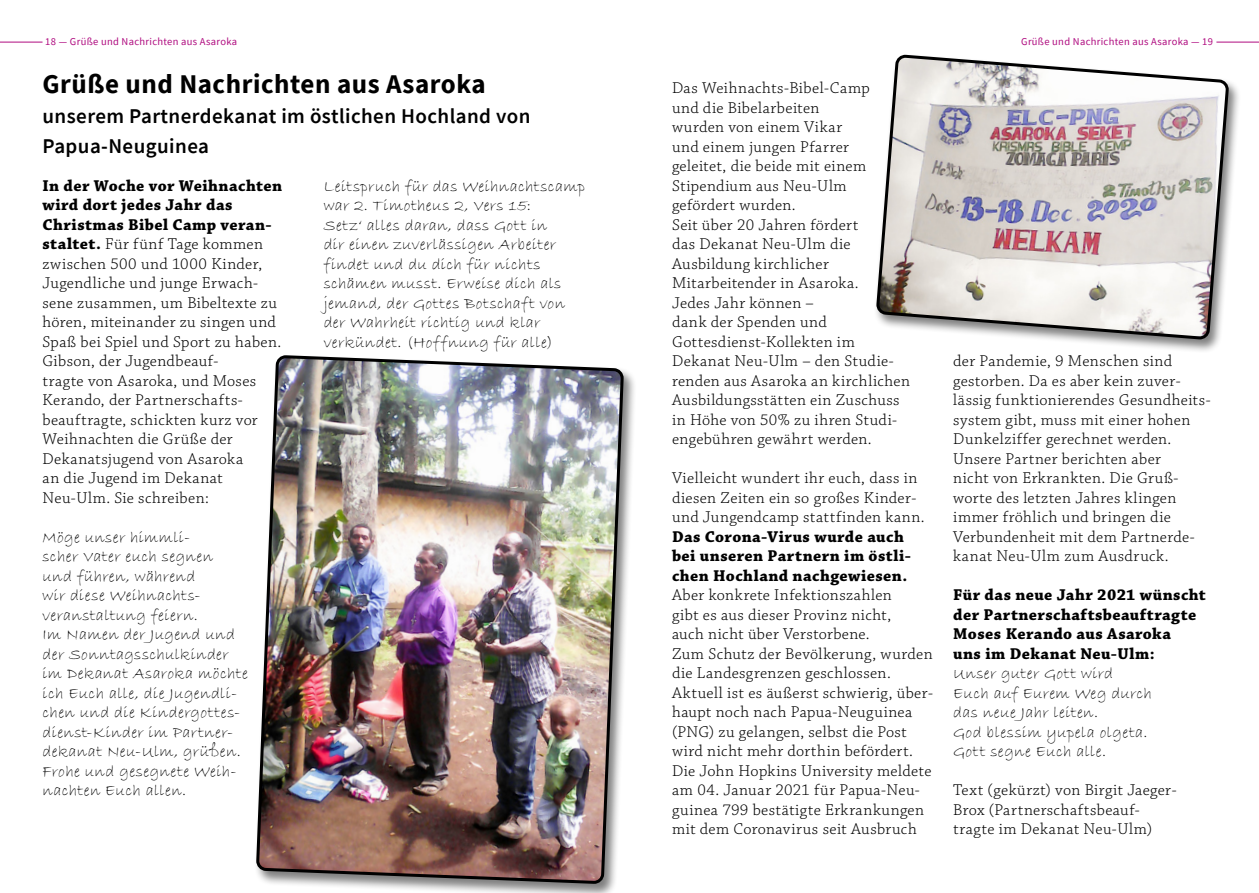
<style>
.page{position:relative;width:1259px;height:893px;background:#fff}
.page>*{position:absolute;margin:0;border:0;box-sizing:border-box;transform-origin:0 0}
.Headline{font:700 27px "Source Sans Pro";letter-spacing:.02em;color:#000}
.Headline_small{font:600 21px/30px "Source Sans Pro";letter-spacing:.02em;color:#000}
.MainTextBasic{font:300 16.5px/19.5px "Chaparral Pro";letter-spacing:.025em;color:#000}
.MainTextBasic-2{font:16.5px/19.5px "Bradley Hand ITC";letter-spacing:.02em;color:#000}
.MainTextBasic-3{font:700 16.5px/19.5px "Chaparral Pro";letter-spacing:.025em;color:#000}
.t1{font:10.5px "Source Sans Pro";letter-spacing:.03em;color:#af0a7f}
.s1{font-weight:700}
</style>
<div class="page">
<div style="left:873px;top:54px;width:368px;height:300px;background:#000;opacity:.5"></div>
<svg style="left:874px;top:54px;width:356px;height:287px"></svg>
<div style="left:253px;top:354px;width:384px;height:539px;background:#000;opacity:.5"></div>
<img style="left:254px;top:354px;width:371px;height:532px">
<hr style="left:0;top:42px;width:43px;height:1px;background:#af0a7f">
<hr style="left:1216px;top:42px;width:43px;height:1px;background:#af0a7f">
<p class="t1" style="left:45px;top:35px;width:193px">18 — Grüße und Nachrichten aus Asaroka</p>
<p class="t1" style="left:1021px;top:35px;width:193px">Grüße und Nachrichten aus Asaroka — 19</p>
<p class="Headline" style="left:43px;top:66px;width:444px">Grüße und Nachrichten aus Asaroka</p>
<p class="Headline_small" style="left:43px;top:101px;width:489px">unserem Partnerdekanat im östlichen Hochland von<br>Papua-Neuguinea</p>
<p class="MainTextBasic" style="left:43px;top:176px;width:241px"><span class="s1">In der Woche vor Weihnachten wird dort jedes Jahr das<br>Christmas Bibel Camp veran&shy;staltet.</span> Für fünf Tage kommen zwischen 500 und 1000 Kinder,<br>Jugendliche und junge Erwach&shy;sene zusammen, um Bibeltexte zu hören, miteinander zu singen und<br>Spaß bei Spiel und Sport zu haben.</p>
<p class="MainTextBasic" style="left:43px;top:352px;width:217px">Gibson, der Jugendbeauf&shy;tragte von Asaroka, und Moses<br>Kerando, der Partnerschafts&shy;beauftragte, schickten kurz vor<br>Weihnachten die Grüße der<br>Dekanatsjugend von Asaroka an die Jugend im Dekanat<br>Neu-Ulm. Sie schreiben:</p>
<p class="MainTextBasic-2" style="left:43px;top:527px;width:172px">Möge unser himmli&shy;scher Vater euch segnen und führen, während wir diese Weihnachts&shy;veranstaltung feiern.</p>
<p class="MainTextBasic-2" style="left:43px;top:625px;width:207px">Im Namen der Jugend und der Sonntagsschulkinder im Dekanat Asaroka möchte ich Euch alle, die Jugendli&shy;chen und die Kindergottes&shy;dienst-Kinder im Partner&shy;dekanat Neu-Ulm, grüßen.<br>Frohe und gesegnete Weih&shy;nachten Euch allen.</p>
<p class="MainTextBasic-2" style="left:324px;top:176px;width:263px">Leitspruch für das Weihnachtscamp war 2. Timotheus 2, Vers 15:</p>
<p class="MainTextBasic-2" style="left:324px;top:215px;width:243px">Setz‘ alles daran, dass Gott in dir einen zuverlässigen Arbeiter findet und du dich für nichts schämen musst. Erweise dich als jemand, der Gottes Botschaft von der Wahrheit richtig und klar verkündet. (Hoffnung für alle)</p>
<p class="MainTextBasic" style="left:672px;top:79px;width:199px">Das Weihnachts-Bibel-Camp und die Bibelarbeiten wurden von einem Vikar und einem jungen Pfarrer geleitet, die beide mit einem<br>Stipendium aus Neu-Ulm gefördert wurden.</p>
<p class="MainTextBasic" style="left:672px;top:215px;width:239px">Seit über 20 Jahren fördert<br>das Dekanat Neu-Ulm die<br>Ausbildung kirchlicher<br>Mitarbeitender in Asaroka.<br>Jedes Jahr können –<br>dank der Spenden und<br>Gottesdienst-Kollekten im<br>Dekanat Neu-Ulm – den Studie&shy;renden aus Asaroka an kirchlichen<br>Ausbildungsstätten ein Zuschuss in Höhe von 50% zu ihren Studi&shy;engebühren gewährt werden.</p>
<p class="MainTextBasic" style="left:672px;top:469px;width:254px">Vielleicht wundert ihr euch, dass in diesen Zeiten ein so großes Kinder&shy;und Jungendcamp stattfinden kann.<br><span class="s1">Das Corona-Virus wurde auch bei unseren Partnern im östli&shy;chen Hochland nachgewiesen.<br></span>Aber konkrete Infektionszahlen<br>gibt es aus dieser Provinz nicht, auch nicht über Verstorbene.</p>
<p class="MainTextBasic" style="left:672px;top:644px;width:262px">Zum Schutz der Bevölkerung, wurden die Landesgrenzen geschlossen.<br>Aktuell ist es äußerst schwierig, über&shy;haupt noch nach Papua-Neuguinea (PNG) zu gelangen, selbst die Post wird nicht mehr dorthin befördert.<br>Die John Hopkins University meldete am 04. Januar 2021 für Papua-Neu&shy;guinea 799 bestätigte Erkrankungen mit dem Coronavirus seit Ausbruch</p>
<p class="MainTextBasic" style="left:953px;top:352px;width:259px">der Pandemie, 9 Menschen sind gestorben. Da es aber kein zuver&shy;lässig funktionierendes Gesundheits&shy;system gibt, muss mit einer hohen Dunkelziffer gerechnet werden.</p>
<p class="MainTextBasic" style="left:953px;top:449px;width:243px">Unsere Partner berichten aber nicht von Erkrankten. Die Gruß&shy;worte des letzten Jahres klingen immer fröhlich und bringen die<br>Verbundenheit mit dem Partnerde&shy;kanat Neu-Ulm zum Ausdruck.</p>
<p class="MainTextBasic-3" style="left:953px;top:585px;width:254px">Für das neue Jahr 2021 wünscht der Partnerschaftsbeauftragte<br>Moses Kerando aus Asaroka<br>uns im Dekanat Neu-Ulm:</p>
<p class="MainTextBasic-2" style="left:953px;top:664px;width:200px">Unser guter Gott wird<br>Euch auf Eurem Weg durch das neue Jahr leiten.</p>
<p class="MainTextBasic-2" style="left:953px;top:722px;width:196px">God blessim yupela olgeta.<br>Gott segne Euch alle.</p>
<p class="MainTextBasic" style="left:953px;top:781px;width:225px">Text (gekürzt) von Birgit Jaeger-<br>Brox (Partnerschaftsbeauf&shy;tragte im Dekanat Neu-Ulm)</p>
</div>
